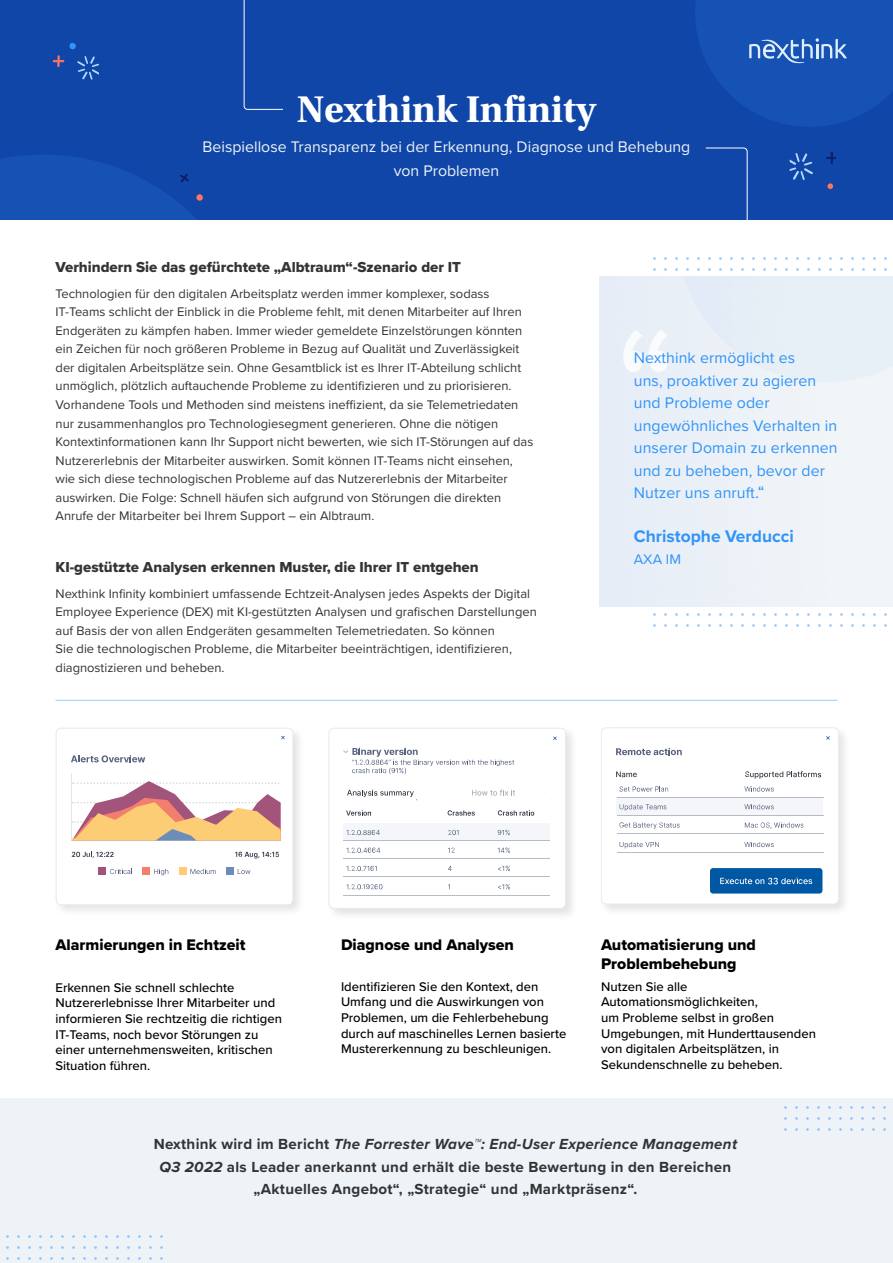
<style>
.page{position:relative;width:893px;height:1263px;background:#fff}
.page>*{position:absolute;margin:0;border:0;box-sizing:border-box;transform-origin:0 0}
.t1{font:700 39.15px "Utopia Std";color:#fff}
.t2{font:700 17.4px "Proxima Nova";color:#3194f7}
.t3{font:15.9px/22.5px "Proxima Nova";letter-spacing:.005em;color:#3194f7}
.t4{font:15.9px/19px "Proxima Nova Extrabld";color:#000}
.t5{font:15.9px/23.2px "Proxima Nova";color:#eef3f7;text-align:center}
.t6{font:700 15.15px/22.5px "Proxima Nova";letter-spacing:.02em;color:#333;text-align:center}
.t7{font:15px "Proxima Nova Extrabld";color:#343433}
.t8{font:14.4px "Proxima Nova";color:#3194f7}
.t9{font:500 13.05px/15.6px "Proxima Nova";color:#000}
.t10{font:12.9px/18.6px "Proxima Nova";color:#333}
.s1{font-size:17.4px}
.s2{font-style:italic}
</style>
<div class="page">
<svg style="left:653px;top:606px;width:240px;height:21px"></svg>
<svg style="left:653px;top:257px;width:234px;height:14px"></svg>
<div style="left:0;top:0;width:893px;height:220px;background:#1046a8"></div>
<div style="left:0;top:1099px;width:893px;height:164px;background:#eef3f7"></div>
<hr style="left:56px;top:700px;width:781px;height:1px;background:#3194f7">
<svg style="left:6px;top:1235px;width:157px;height:25px"></svg>
<svg style="left:784px;top:1106px;width:102px;height:25px"></svg>
<svg style="left:53px;top:43px;width:46px;height:37px"></svg>
<svg style="left:827px;top:183px;width:6px;height:6px"></svg>
<svg style="left:826px;top:152px;width:9px;height:12px"></svg>
<svg style="left:790px;top:153px;width:23px;height:27px"></svg>
<svg style="left:0;top:155px;width:203px;height:65px"></svg>
<svg style="left:243px;top:0;width:40px;height:110px"></svg>
<svg style="left:705px;top:147px;width:43px;height:73px"></svg>
<svg style="left:695px;top:0;width:198px;height:126px"></svg>
<svg style="left:623px;top:330px;width:45px;height:42px"></svg>
<div style="left:53px;top:725px;width:253px;height:192px;background:#000;opacity:.11"></div>
<div style="left:56px;top:728px;width:237px;height:177px;background:#fff;border-radius:5px"></div>
<div style="left:56px;top:728px;width:237px;height:177px;border:1px solid #e9e9e9;border-radius:5px"></div>
<svg style="left:71px;top:755px;width:74px;height:7px"></svg>
<svg style="left:72px;top:852px;width:42px;height:6px"></svg>
<svg style="left:235px;top:852px;width:44px;height:6px"></svg>
<svg style="left:72px;top:781px;width:209px;height:60px"></svg>
<svg style="left:110px;top:869px;width:22px;height:5px"></svg>
<div style="left:98px;top:867px;width:8px;height:8px;background:#a3537b"></div>
<svg style="left:154px;top:869px;width:14px;height:6px"></svg>
<div style="left:143px;top:867px;width:7px;height:8px;background:#f27f6c"></div>
<svg style="left:190px;top:869px;width:26px;height:5px"></svg>
<div style="left:179px;top:867px;width:8px;height:8px;background:#ffcc75"></div>
<svg style="left:238px;top:869px;width:12px;height:5px"></svg>
<div style="left:226px;top:867px;width:8px;height:8px;background:#6c8cbb"></div>
<div style="left:326px;top:725px;width:252px;height:196px;background:#000;opacity:.11"></div>
<div style="left:329px;top:728px;width:237px;height:180px;background:#fff;border-radius:5px"></div>
<div style="left:329px;top:728px;width:237px;height:181px;border:1px solid #e9e9e9;border-radius:5px"></div>
<div style="left:343px;top:823px;width:207px;height:18px;background:#f4f6fa"></div>
<svg style="left:347px;top:884px;width:36px;height:5px"></svg>
<svg style="left:498px;top:884px;width:12px;height:5px"></svg>
<hr style="left:344px;top:895px;width:206px;height:1px;background:#b6bbc6">
<svg style="left:347px;top:866px;width:30px;height:5px"></svg>
<svg style="left:448px;top:866px;width:4px;height:5px"></svg>
<svg style="left:498px;top:866px;width:12px;height:5px"></svg>
<hr style="left:344px;top:876px;width:206px;height:1px;background:#b6bbc6">
<svg style="left:347px;top:847px;width:33px;height:6px"></svg>
<hr style="left:344px;top:858px;width:206px;height:1px;background:#b6bbc6">
<svg style="left:448px;top:848px;width:7px;height:5px"></svg>
<svg style="left:498px;top:847px;width:12px;height:6px"></svg>
<svg style="left:347px;top:830px;width:33px;height:5px"></svg>
<hr style="left:344px;top:840px;width:206px;height:1px;background:#b6bbc6">
<svg style="left:448px;top:830px;width:10px;height:5px"></svg>
<svg style="left:498px;top:830px;width:12px;height:5px"></svg>
<svg style="left:472px;top:790px;width:43px;height:6px"></svg>
<svg style="left:343px;top:748px;width:171px;height:26px"></svg>
<svg style="left:347px;top:790px;width:70px;height:10px"></svg>
<svg style="left:346px;top:810px;width:25px;height:6px"></svg>
<svg style="left:448px;top:810px;width:27px;height:6px"></svg>
<svg style="left:498px;top:810px;width:36px;height:6px"></svg>
<svg style="left:553px;top:736px;width:4px;height:4px"></svg>
<div style="left:598px;top:725px;width:253px;height:191px;background:#000;opacity:.11"></div>
<div style="left:601px;top:728px;width:238px;height:176px;background:#fff;border-radius:5px"></div>
<div style="left:601px;top:728px;width:238px;height:176px;border:1px solid #e9e9e9;border-radius:5px"></div>
<div style="left:616px;top:797px;width:207px;height:18px;background:#f4f6fa"></div>
<svg style="left:619px;top:786px;width:49px;height:6px"></svg>
<hr style="left:617px;top:797px;width:206px;height:1px;background:#b6bbc6">
<svg style="left:744px;top:786px;width:30px;height:6px"></svg>
<svg style="left:620px;top:804px;width:46px;height:7px"></svg>
<hr style="left:617px;top:815px;width:206px;height:1px;background:#b6bbc6">
<svg style="left:744px;top:804px;width:30px;height:5px"></svg>
<svg style="left:619px;top:822px;width:61px;height:7px"></svg>
<svg style="left:745px;top:822px;width:58px;height:7px"></svg>
<hr style="left:617px;top:833px;width:206px;height:1px;background:#b6bbc6">
<svg style="left:620px;top:842px;width:39px;height:6px"></svg>
<svg style="left:744px;top:842px;width:30px;height:5px"></svg>
<hr style="left:617px;top:852px;width:206px;height:1px;background:#b6bbc6">
<svg style="left:826px;top:736px;width:4px;height:4px"></svg>
<div style="left:710px;top:868px;width:112px;height:25px;background:#0057a4;border-radius:3px"></div>
<svg style="left:720px;top:877px;width:92px;height:7px"></svg>
<svg style="left:616px;top:771px;width:21px;height:6px"></svg>
<svg style="left:745px;top:771px;width:76px;height:8px"></svg>
<svg style="left:616px;top:748px;width:66px;height:7px"></svg>
<h1 class="t1" style="left:297px;top:86px;width:301px">Nexthink Infinity</h1>
<p class="t5" style="left:203px;top:135px;width:489px">Beispiellose Transparenz bei der Erkennung, Diagnose und Behebung von Problemen</p>
<p class="t7" style="left:56px;top:255px;width:407px">Verhindern Sie das gefürchtete „Albtraum“-Szenario der IT</p>
<p class="t10" style="left:56px;top:283px;width:479px">Technologien für den digitalen Arbeitsplatz werden immer komplexer, sodass IT-Teams schlicht der Einblick in die Probleme fehlt, mit denen Mitarbeiter auf Ihren Endgeräten zu kämpfen haben. Immer wieder gemeldete Einzelstörungen könnten ein Zeichen für noch größeren Probleme in Bezug auf Qualität und Zuverlässigkeit der digitalen Arbeitsplätze sein. Ohne Gesamtblick ist es Ihrer IT-Abteilung schlicht unmöglich, plötzlich auftauchende Probleme zu identifizieren und zu priorisieren.<br>Vorhandene Tools und Methoden sind meistens ineffizient, da sie Telemetriedaten nur zusammenhanglos pro Technologiesegment generieren. Ohne die nötigen Kontextinformationen kann Ihr Support nicht bewerten, wie sich IT-Störungen auf das Nutzererlebnis der Mitarbeiter auswirken. Somit können IT-Teams nicht einsehen, wie sich diese technologischen Probleme auf das Nutzererlebnis der Mitarbeiter auswirken. Die Folge: Schnell häufen sich aufgrund von Störungen die direkten Anrufe der Mitarbeiter bei Ihrem Support – ein Albtraum.</p>
<p class="t7" style="left:56px;top:555px;width:425px">KI-gestützte Analysen erkennen Muster, die Ihrer IT entgehen</p>
<p class="t10" style="left:56px;top:583px;width:483px">Nexthink Infinity kombiniert umfassende Echtzeit-Analysen jedes Aspekts der Digital Employee Experience (DEX) mit KI-gestützten Analysen und grafischen Darstellungen auf Basis der von allen Endgeräten gesammelten Telemetriedaten. So können<br>Sie die technologischen Probleme, die Mitarbeiter beeinträchtigen, identifizieren, diagnostizieren und beheben.</p>
<p class="t3" style="left:634px;top:346px;width:205px">Nexthink ermöglicht es<br>uns, proaktiver zu agieren und Probleme oder ungewöhnliches Verhalten in unserer Domain zu erkennen und zu beheben, bevor der<br>Nutzer uns anruft<span class="s1">.“</span></p>
<h2 class="t2" style="left:634px;top:523px;width:162px">Christophe Verducci</h2>
<p class="t8" style="left:634px;top:548px;width:49px">AXA IM</p>
<p class="t4" style="left:56px;top:935px;width:191px">Alarmierungen in Echtzeit</p>
<p class="t9" style="left:56px;top:979px;width:228px">Erkennen Sie schnell schlechte Nutzererlebnisse Ihrer Mitarbeiter und informieren Sie rechtzeitig die richtigen IT-Teams, noch bevor Störungen zu einer unternehmensweiten, kritischen Situation führen.</p>
<p class="t4" style="left:341px;top:935px;width:174px">Diagnose und Analysen</p>
<p class="t9" style="left:341px;top:978px;width:227px">Identifizieren Sie den Kontext, den Umfang und die Auswirkungen von Problemen, um die Fehlerbehebung durch auf maschinelles Lernen basierte Mustererkennung zu beschleunigen.</p>
<p class="t4" style="left:601px;top:935px;width:156px">Automatisierung und<br>Problembehebung</p>
<p class="t9" style="left:601px;top:978px;width:216px">Nutzen Sie alle<br>Automationsmöglichkeiten,<br>um Probleme selbst in großen<br>Umgebungen, mit Hunderttausenden von digitalen Arbeitsplätzen, in<br>Sekundenschnelle zu beheben.</p>
<p class="t6" style="left:154px;top:1132px;width:585px">Nexthink wird im Bericht <span class="s2">The Forrester Wave™: End-User Experience Management<br>Q3 2022</span> als Leader anerkannt und erhält die beste Bewertung in den Bereichen „Aktuelles Angebot“, „Strategie“ und „Marktpräsenz“.</p>
</div>
